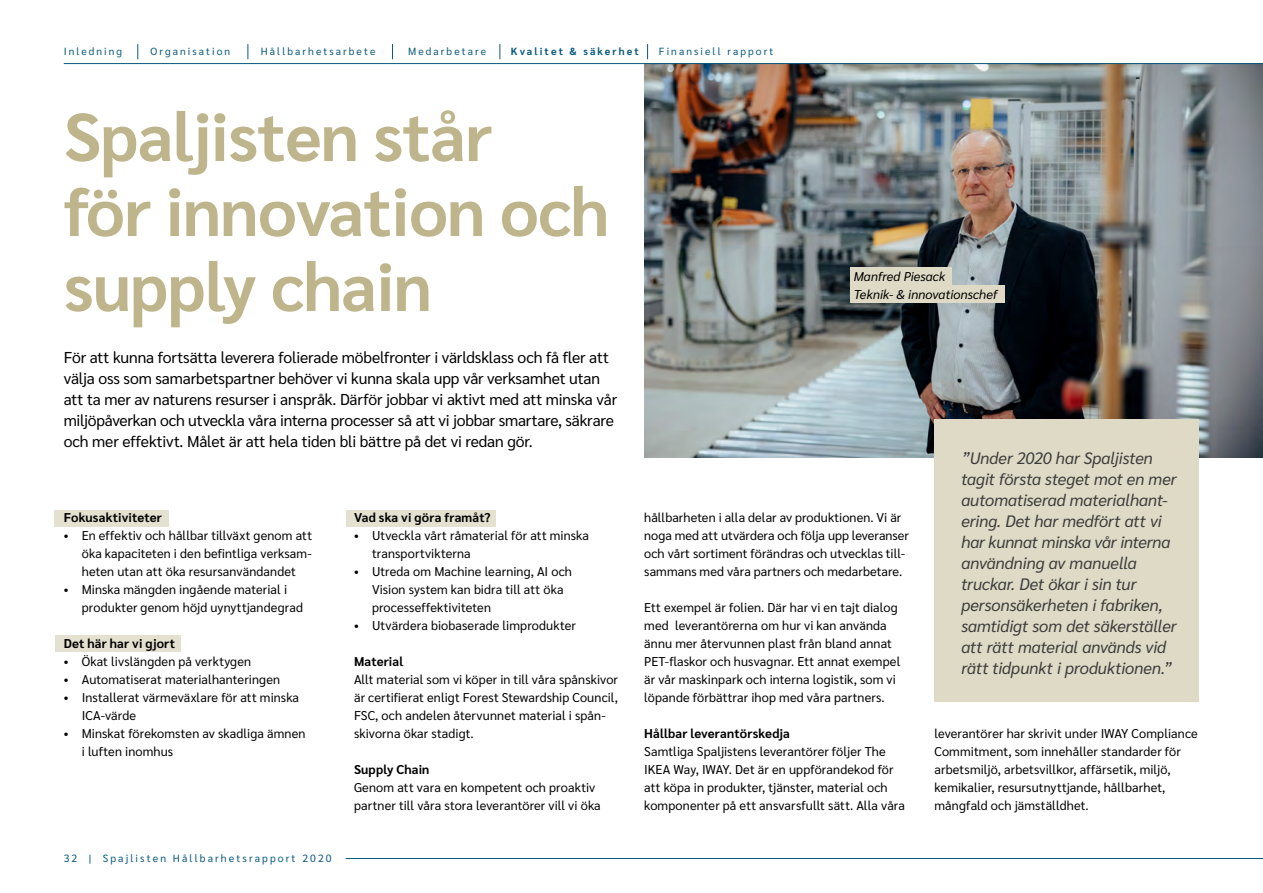
<style>
.page{position:relative;width:1263px;height:893px;background:#fff}
.page>*{position:absolute;margin:0;border:0;box-sizing:border-box;transform-origin:0 0}
.t1{font:700 67.5px/75px "Sarabun";letter-spacing:-.01em;color:#beb58c}
.t2{font:italic 16.5px/21px "Sarabun";letter-spacing:-.005em;color:#3c3c3b}
.t3{font:15.75px/21px "Sarabun";letter-spacing:-.01em;color:#000}
.t4{font:12.75px/18px "Sarabun";letter-spacing:.005em;color:#000}
.t5{font:700 12.75px "Sarabun";letter-spacing:.01em;color:#000}
.t6{font:italic 12.75px/18px "Sarabun";letter-spacing:.005em;color:#000}
.t7{font:10.5px "Sarabun";letter-spacing:.2em;color:#0a5a7b}
.t8{font:10.35px "Sarabun";letter-spacing:.2em;color:#0a5a7b}
.t9{font:700 10.35px "Sarabun";letter-spacing:.2em;color:#0a5a7b}
</style>
<div class="page">
<hr style="left:346px;top:858px;width:917px;height:1px;background:#0a5a7b">
<div style="left:346px;top:510px;width:149px;height:16px;background:#e5e1d1"></div>
<div style="left:55px;top:510px;width:114px;height:16px;background:#e5e1d1"></div>
<div style="left:55px;top:636px;width:126px;height:16px;background:#e5e1d1"></div>
<img style="left:644px;top:64px;width:619px;height:393px">
<div style="left:850px;top:267px;width:102px;height:17px;background:#dfdac6"></div>
<div style="left:850px;top:286px;width:155px;height:17px;background:#dfdac6"></div>
<div style="left:934px;top:419px;width:265px;height:283px;background:#dfdac6"></div>
<hr style="left:64px;top:63px;width:1199px;height:1px;background:#0a5a7b">
<svg style="left:138px;top:44px;width:1px;height:15px"></svg>
<svg style="left:248px;top:44px;width:1px;height:15px"></svg>
<svg style="left:392px;top:44px;width:1px;height:15px"></svg>
<svg style="left:500px;top:44px;width:1px;height:15px"></svg>
<svg style="left:647px;top:44px;width:1px;height:15px"></svg>
<p class="t8" style="left:64px;top:46px;width:60px">Inledning</p>
<p class="t8" style="left:150px;top:46px;width:81px">Organisation</p>
<p class="t8" style="left:261px;top:46px;width:116px">Hållbarhetsarbete</p>
<p class="t8" style="left:408px;top:46px;width:80px">Medarbetare</p>
<p class="t9" style="left:511px;top:46px;width:129px">Kvalitet &amp; säkerhet</p>
<p class="t8" style="left:659px;top:46px;width:116px">Finansiell rapport</p>
<h1 class="t1" style="left:64px;top:100px;width:547px">Spaljisten står<br>för innovation och supply chain</h1>
<p class="t6" style="left:854px;top:267px;width:145px">Manfred Piesack<br>Teknik- &amp; innovationschef</p>
<p class="t3" style="left:64px;top:347px;width:555px">För att kunna fortsätta leverera folierade möbelfronter i världsklass och få fler att välja oss som samarbetspartner behöver vi kunna skala upp vår verksamhet utan att ta mer av naturens resurser i anspråk. Därför jobbar vi aktivt med att minska vår miljöpåverkan och utveckla våra interna processer så att vi jobbar smartare, säkrare och mer effektivt. Målet är att hela tiden bli bättre på det vi redan gör.</p>
<p class="t5" style="left:64px;top:510px;width:100px">Fokusaktiviteter</p>
<p class="t4" style="left:82px;top:527px;width:232px;text-align:justify;text-indent:-18px">• En effektiv och hållbar tillväxt genom att öka kapaciteten i den befintliga verksam&shy;heten utan att öka resursanvändandet</p>
<p class="t4" style="left:82px;top:581px;width:223px;text-indent:-18px">• Minska mängden ingående material i produkter genom höjd uynyttjandegrad</p>
<p class="t5" style="left:64px;top:636px;width:113px">Det här har vi gjort</p>
<p class="t4" style="left:64px;top:653px;width:189px">• Ökat livslängden på verktygen</p>
<p class="t4" style="left:64px;top:671px;width:218px">• Automatiserat materialhanteringen</p>
<p class="t4" style="left:82px;top:689px;width:219px;text-indent:-18px">• Installerat värmeväxlare för att minska<br>ICA-värde</p>
<p class="t4" style="left:82px;top:725px;width:225px;text-indent:-18px">• Minskat förekomsten av skadliga ämnen i luften inomhus</p>
<p class="t7" style="left:64px;top:852px;width:269px">32 | Spajlisten Hållbarhetsrapport 2020</p>
<p class="t5" style="left:354px;top:510px;width:138px">Vad ska vi göra framåt?</p>
<p class="t4" style="left:372px;top:527px;width:219px;text-indent:-18px">• Utveckla vårt råmaterial för att minska transportvikterna</p>
<p class="t4" style="left:372px;top:563px;width:201px;text-indent:-18px">• Utreda om Machine learning, AI och<br>Vision system kan bidra till att öka processeffektiviteten</p>
<p class="t4" style="left:354px;top:617px;width:223px">• Utvärdera biobaserade limprodukter</p>
<p class="t5" style="left:354px;top:654px;width:51px">Material</p>
<p class="t4" style="left:354px;top:671px;width:266px">Allt material som vi köper in till våra spånskivor är certifierat enligt Forest Stewardship Council, FSC, och andelen återvunnet material i spån&shy;skivorna ökar stadigt.</p>
<p class="t5" style="left:354px;top:762px;width:77px">Supply Chain</p>
<p class="t4" style="left:354px;top:779px;width:248px">Genom att vara en kompetent och proaktiv partner till våra stora leverantörer vill vi öka</p>
<p class="t4" style="left:644px;top:509px;width:266px">hållbarheten i alla delar av produktionen. Vi är noga med att utvärdera och följa upp leveranser och vårt sortiment förändras och utvecklas till&shy;sammans med våra partners och medarbetare.</p>
<p class="t4" style="left:644px;top:599px;width:258px">Ett exempel är folien. Där har vi en tajt dialog med leverantörerna om hur vi kan använda ännu mer återvunnen plast från bland annat PET-flaskor och husvagnar. Ett annat exempel är vår maskinpark och interna logistik, som vi löpande förbättrar ihop med våra partners.</p>
<p class="t5" style="left:644px;top:726px;width:147px">Hållbar leverantörskedja</p>
<p class="t4" style="left:644px;top:743px;width:262px">Samtliga Spaljistens leverantörer följer The IKEA Way, IWAY. Det är en uppförandekod för att köpa in produkter, tjänster, material och komponenter på ett ansvarsfullt sätt. Alla våra</p>
<p class="t2" style="left:961px;top:448px;width:217px">”Under 2020 har Spaljisten tagit första steget mot en mer automatiserad materialhant&shy;ering. Det har medfört att vi har kunnat minska vår interna användning av manuella truckar. Det ökar i sin tur personsäkerheten i fabriken, samtidigt som det säkerställer att rätt material används vid rätt tidpunkt i produktionen.”</p>
<p class="t4" style="left:934px;top:725px;width:265px">leverantörer har skrivit under IWAY Compliance Commitment, som innehåller standarder för arbetsmiljö, arbetsvillkor, affärsetik, miljö, kemikalier, resursutnyttjande, hållbarhet, mångfald och jämställdhet.</p>
</div>
